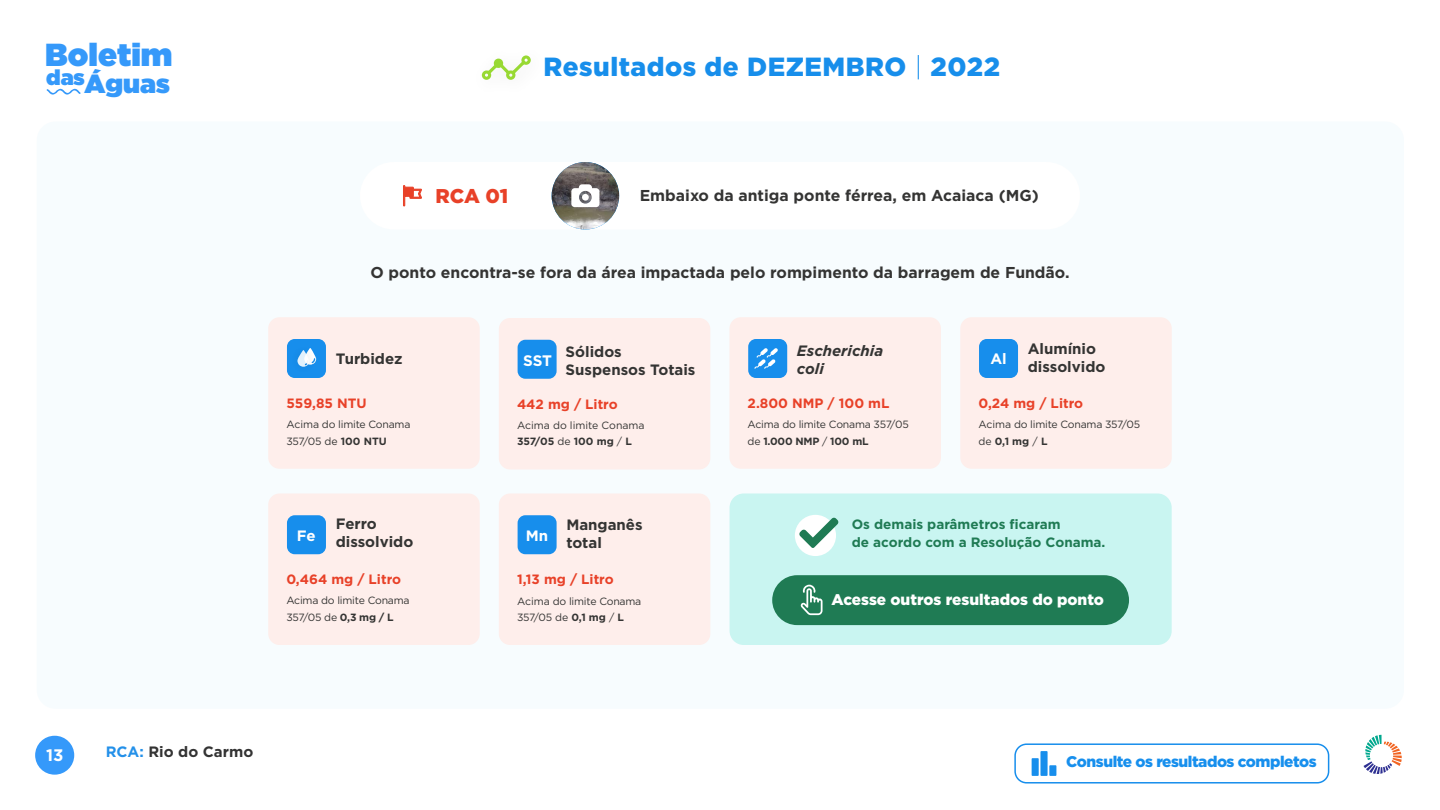
<style>
.page{position:relative;width:1440px;height:810px;background:#fff}
.page>*{position:absolute;margin:0;border:0;box-sizing:border-box;transform-origin:0 0}
.t1{font:900 31.88px "Gotham";color:#3599fa}
.t2{font:900 26.25px "Gotham";letter-spacing:.02em;color:#178eeb}
.t3{font:900 26.25px "Gotham";color:#3599fa}
.t4{font:900 21.45px "Gotham";color:#3599fa}
.t5{font:900 19.95px "Gotham";color:#e84128}
.t6{font:700 16.65px "Gotham";color:#fff}
.t7{font:700 15.75px "Gotham";color:#343433}
.t8{font:900 15.45px "Gotham";letter-spacing:-.03em;color:#178fed}
.t9{font:900 15.45px "Gotham";color:#fff}
.t10{font:700 15.23px "Gotham";color:#fff}
.t11{font:700 15px/18px "Gotham";color:#343433}
.t12{font:italic 700 15px/18px "Gotham";color:#343433}
.t13{font:700 15px "Gotham";color:#333}
.t14{font:700 15px "Gotham";color:#fff}
.t15{font:700 13.5px "Gotham";color:#e84128}
.t16{font:700 13.5px/18.6px "Gotham";color:#1f7b54}
.t17{font:10.5px/16.4px "Gotham";letter-spacing:-.02em;color:#343433}
.t18{font:10.5px/16.4px "Gotham";color:#343433}
.s1{font-weight:300}
.s2{font-weight:700}
.s3{color:#2390e9}
</style>
<div class="page">
<div style="left:37px;top:122px;width:1367px;height:587px;background:#f7fcfe;border-radius:19px"></div>
<svg style="left:482px;top:55px;width:49px;height:25px"></svg>
<div style="left:35px;top:736px;width:39px;height:39px;background:#3599fa;border-radius:19px"></div>
<div style="left:1014px;top:743px;width:315px;height:41px;border:2px solid #178eec;border-radius:11px"></div>
<div style="left:1049px;top:765px;width:7px;height:11px;background:#178eec"></div>
<div style="left:1032px;top:758px;width:7px;height:18px;background:#178eec"></div>
<div style="left:1040px;top:751px;width:8px;height:25px;background:#178eec"></div>
<div style="left:360px;top:162px;width:720px;height:68px;background:#fff;border-radius:34px"></div>
<svg style="left:403px;top:185px;width:19px;height:22px"></svg>
<img style="left:552px;top:162px;width:67px;height:68px;border-radius:34px">
<svg style="left:571px;top:184px;width:28px;height:23px"></svg>
<div style="left:730px;top:494px;width:442px;height:151px;background:#c9f5f1;border-radius:14px"></div>
<div style="left:772px;top:575px;width:357px;height:50px;background:#1f7b54;border-radius:25px"></div>
<svg style="left:800px;top:585px;width:23px;height:30px"></svg>
<div style="left:795px;top:515px;width:41px;height:41px;background:#fff;border-radius:50%"></div>
<svg style="left:799px;top:517px;width:40px;height:31px"></svg>
<div style="left:499px;top:318px;width:211px;height:152px;background:#feeeeb;border-radius:11px"></div>
<div style="left:518px;top:340px;width:39px;height:39px;background:#178eec;border-radius:8px"></div>
<div style="left:268px;top:317px;width:212px;height:152px;background:#feeeeb;border-radius:11px"></div>
<div style="left:287px;top:339px;width:39px;height:39px;background:#178eec;border-radius:8px"></div>
<div style="left:288px;top:341px;width:32px;height:36px;background:#178eec"></div>
<svg style="left:297px;top:348px;width:19px;height:19px"></svg>
<div style="left:499px;top:494px;width:211px;height:151px;background:#feeeeb;border-radius:11px"></div>
<div style="left:518px;top:515px;width:39px;height:39px;background:#178eec;border-radius:8px"></div>
<div style="left:960px;top:317px;width:212px;height:152px;background:#feeeeb;border-radius:11px"></div>
<div style="left:979px;top:339px;width:39px;height:39px;background:#178eec;border-radius:8px"></div>
<div style="left:268px;top:494px;width:212px;height:151px;background:#feeeeb;border-radius:11px"></div>
<div style="left:287px;top:515px;width:39px;height:39px;background:#178eec;border-radius:8px"></div>
<div style="left:729px;top:317px;width:212px;height:152px;background:#feeeeb;border-radius:11px"></div>
<div style="left:748px;top:339px;width:39px;height:39px;background:#178eec;border-radius:8px"></div>
<svg style="left:755px;top:348px;width:23px;height:21px"></svg>
<svg style="left:47px;top:89px;width:34px;height:6px"></svg>
<svg style="left:1364px;top:735px;width:38px;height:39px"></svg>
<h1 class="t1" style="left:45px;top:32px;width:129px">Boletim</h1>
<h2 class="t3" style="left:85px;top:65px;width:87px">Águas</h2>
<h3 class="t4" style="left:46px;top:62px;width:40px">das</h3>
<h2 class="t2" style="left:544px;top:52px;width:458px">Resultados de DEZEMBRO <span class="s1">|</span> 2022</h2>
<h3 class="t5" style="left:435px;top:184px;width:74px">RCA 01</h3>
<h3 class="t7" style="left:640px;top:185px;width:400px">Embaixo da antiga ponte férrea, em Acaiaca (MG)</h3>
<h3 class="t7" style="left:370px;top:261px;width:701px">O ponto encontra-se fora da área impactada pelo rompimento da barragem de Fundão.</h3>
<h3 class="t11" style="left:336px;top:350px;width:68px">Turbidez</h3>
<h3 class="t10" style="left:523px;top:351px;width:30px">SST</h3>
<h3 class="t11" style="left:566px;top:343px;width:131px">Sólidos<br>Suspensos Totais</h3>
<h3 class="t12" style="left:797px;top:342px;width:88px">Escherichia coli</h3>
<h3 class="t14" style="left:990px;top:349px;width:18px">Al</h3>
<h3 class="t11" style="left:1028px;top:340px;width:79px">Alumínio dissolvido</h3>
<p class="t15" style="left:286px;top:394px;width:82px">559,85 NTU</p>
<p class="t15" style="left:517px;top:395px;width:102px">442 mg / Litro</p>
<p class="t15" style="left:748px;top:394px;width:143px">2.800 NMP / 100 mL</p>
<p class="t15" style="left:978px;top:394px;width:106px">0,24 mg / Litro</p>
<p class="t17" style="left:286px;top:416px;width:126px">Acima do limite Conama<br>357/05 de <span class="s2">100 NTU</span></p>
<p class="t18" style="left:517px;top:417px;width:129px">Acima do limite Conama<br><span class="s2">357/05</span> de <span class="s2">100 mg</span> / <span class="s2">L</span></p>
<p class="t17" style="left:748px;top:416px;width:163px">Acima do limite Conama 357/05 de <span class="s2">1.000 NMP</span> / <span class="s2">100 mL</span></p>
<p class="t17" style="left:978px;top:416px;width:163px">Acima do limite Conama 357/05 de <span class="s2">0,1 mg</span> / <span class="s2">L</span></p>
<h3 class="t14" style="left:297px;top:525px;width:20px">Fe</h3>
<h3 class="t11" style="left:336px;top:514px;width:79px">Ferro dissolvido</h3>
<h3 class="t14" style="left:526px;top:525px;width:24px">Mn</h3>
<h3 class="t11" style="left:566px;top:516px;width:78px">Manganês total</h3>
<p class="t16" style="left:852px;top:515px;width:255px">Os demais parâmetros ficaram<br>de acordo com a Resolução Conama.</p>
<p class="t15" style="left:286px;top:571px;width:116px">0,464 mg / Litro</p>
<p class="t15" style="left:517px;top:571px;width:98px">1,13 mg / Litro</p>
<p class="t17" style="left:286px;top:592px;width:125px">Acima do limite Conama<br>357/05 de <span class="s2">0,3 mg / L</span></p>
<p class="t17" style="left:517px;top:593px;width:126px">Acima do limite Conama<br>357/05 de <span class="s2">0,1 mg</span> / <span class="s2">L</span></p>
<h3 class="t9" style="left:831px;top:590px;width:274px">Acesse outros resultados do ponto</h3>
<h3 class="t6" style="left:46px;top:744px;width:19px">13</h3>
<h3 class="t13" style="left:106px;top:742px;width:149px"><span class="s3">RCA:</span> Rio do Carmo</h3>
<h3 class="t8" style="left:1066px;top:753px;width:252px">Consulte os resultados completos</h3>
</div>
